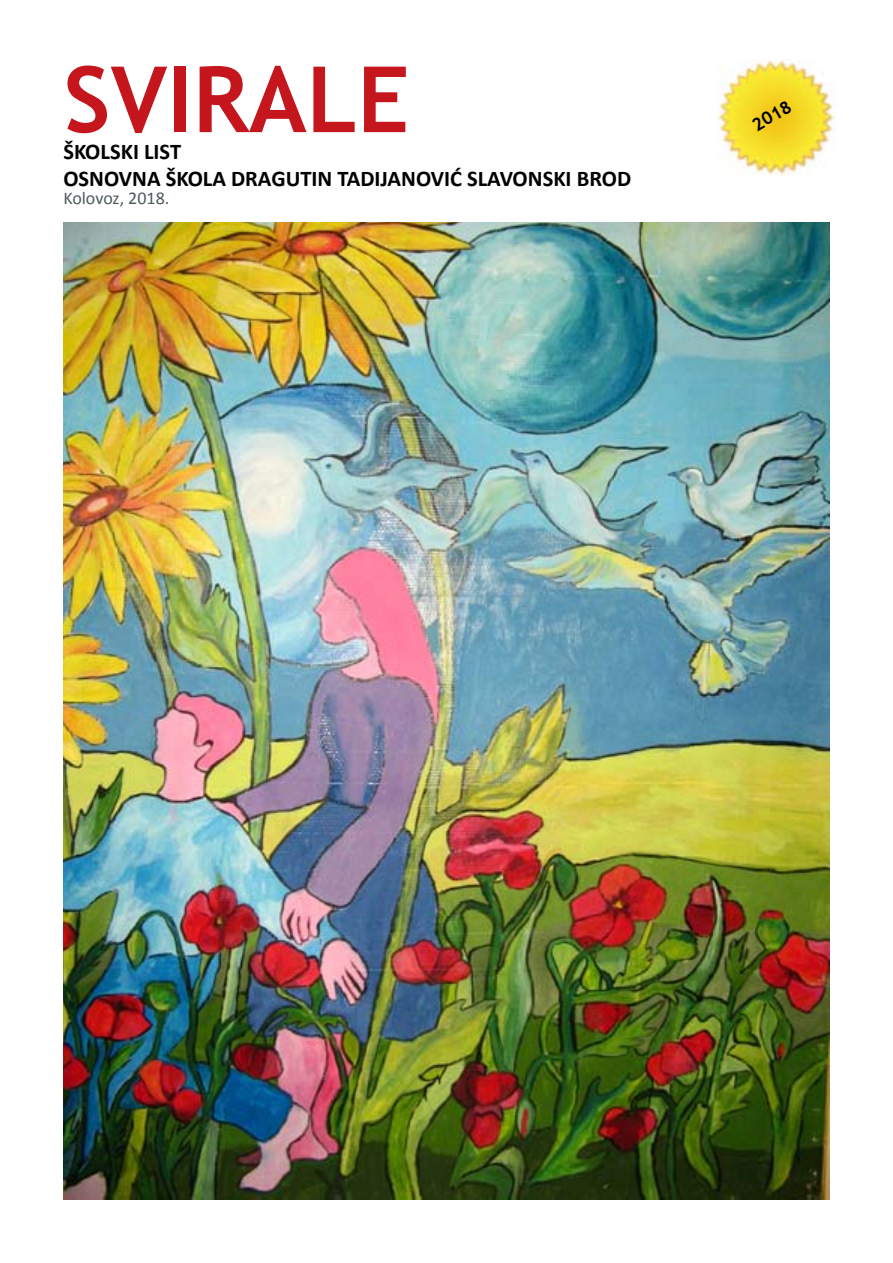
<style>
.page{position:relative;width:893px;height:1263px;background:#fff}
.page>*{position:absolute;margin:0;border:0;box-sizing:border-box;transform-origin:0 0}
.t1{font:700 91.5px "Trebuchet MS";color:#c4161c}
.t2{font:700 22.5px/27px "Calibri";color:#000}
.t3{font:18px "Calibri";color:#4e595c}
.t4{font:700 18px "Trebuchet MS";color:#000}
</style>
<div class="page">
<svg style="left:718px;top:60px;width:117px;height:116px"></svg>
<img style="left:64px;top:223px;width:765px;height:976px">
<h1 class="t1" style="left:64px;top:42px;width:347px">SVIRALE</h1>
<p class="t2" style="left:63px;top:138px;width:569px">ŠKOLSKI LIST<br>OSNOVNA ŠKOLA DRAGUTIN TADIJANOVIĆ SLAVONSKI BROD</p>
<p class="t3" style="left:63px;top:187px;width:107px">Kolovoz, 2018.</p>
<p class="t4" style="left:748px;top:116px;width:44px;rotate:-30deg">2018</p>
</div>
